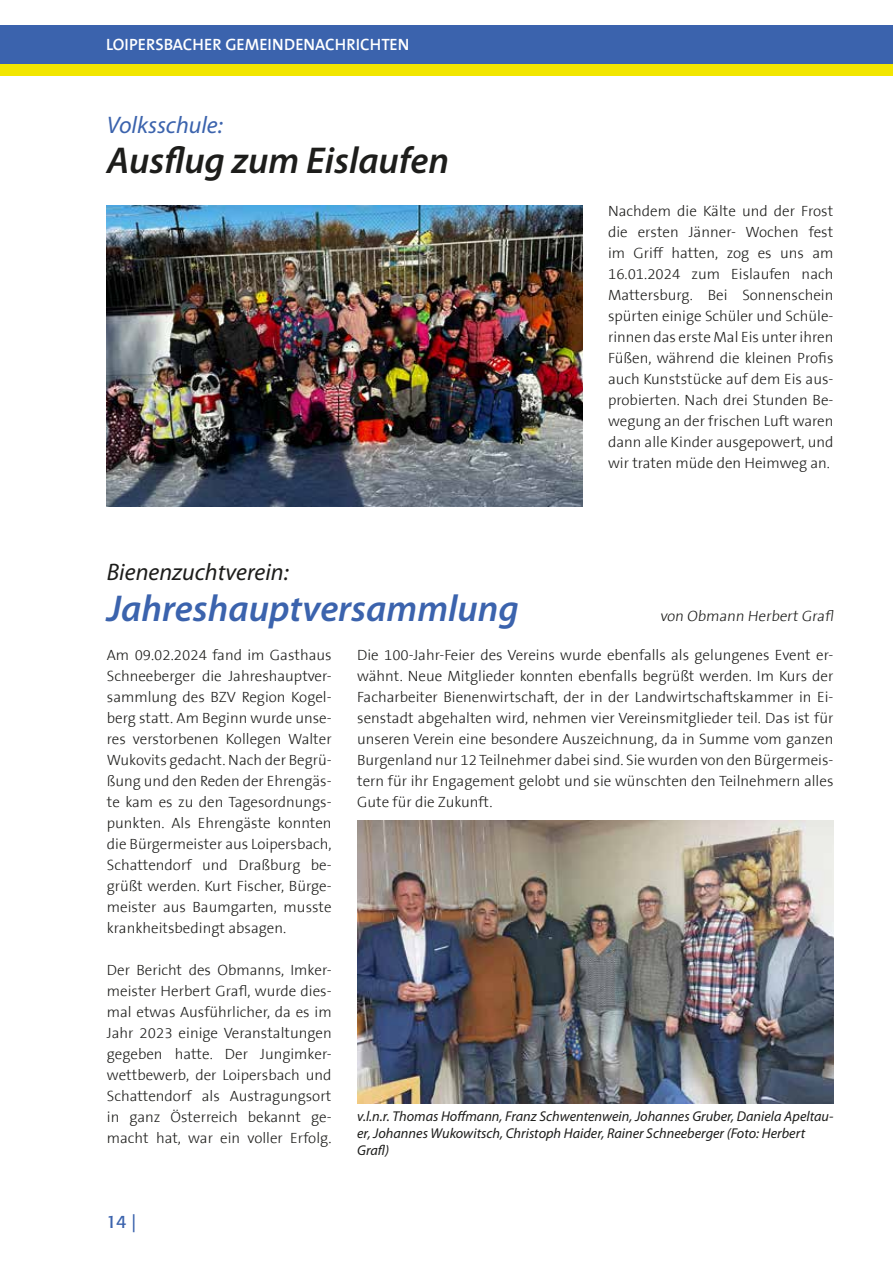
<style>
.page{position:relative;width:893px;height:1263px;background:#fff}
.page>*{position:absolute;margin:0;border:0;box-sizing:border-box;transform-origin:0 0}
.t1{font:italic 600 37.5px "Myriad Pro";color:#3b63ad}
.t2{font:italic 600 37.5px "Myriad Pro";color:#1d1d1b}
.t3{font:italic 24px "Myriad Pro";color:#1d1d1b}
.t4{font:italic 24px "Myriad Pro";color:#3b63ad}
.t5{font:18px "Formata";color:#3b63ad}
.t6{font:600 16.5px "The Sans B6";color:#fff}
.t7{font:300 15px/21px "The Sans B3";color:#1d1d1b;text-align:justify}
.t8{font:italic 14.25px/17.1px "Myriad Pro";color:#1d1d1b}
</style>
<div class="page">
<div style="left:0;top:63px;width:893px;height:12px;background:#f2e600"></div>
<div style="left:0;top:25px;width:893px;height:38px;background:#3b63ad"></div>
<img style="left:106px;top:205px;width:477px;height:301px">
<img style="left:357px;top:820px;width:476px;height:283px">
<p class="t6" style="left:106px;top:36px;width:305px">LOIPERSBACHER GEMEINDENACHRICHTEN</p>
<h2 class="t4" style="left:107px;top:110px;width:117px">Volksschule:</h2>
<h1 class="t2" style="left:107px;top:137px;width:344px">Ausflug zum Eislaufen</h1>
<p class="t7" style="left:608px;top:201px;width:227px">Nachdem die Kälte und der Frost die ersten Jänner- Wochen fest im Griff hatten, zog es uns am 16.01.2024 zum Eislaufen nach Mattersburg. Bei Sonnenschein spürten einige Schüler und Schüle&shy;rinnen das erste Mal Eis unter ihren Füßen, während die kleinen Profis auch Kunststücke auf dem Eis aus&shy;probierten. Nach drei Stunden Be&shy;wegung an der frischen Luft waren dann alle Kinder ausgepowert, und wir traten müde den Heimweg an.</p>
<h2 class="t3" style="left:107px;top:557px;width:183px">Bienenzuchtverein:</h2>
<h1 class="t1" style="left:107px;top:584px;width:414px">Jahreshauptversammlung</h1>
<p class="t7" style="left:107px;top:645px;width:226px">Am 09.02.2024 fand im Gasthaus Schneeberger die Jahreshauptver&shy;sammlung des BZV Region Kogel&shy;berg statt. Am Beginn wurde unse&shy;res verstorbenen Kollegen Walter Wukovits gedacht. Nach der Begrü&shy;ßung und den Reden der Ehrengäs&shy;te kam es zu den Tagesordnungs&shy;punkten. Als Ehrengäste konnten die Bürgermeister aus Loipersbach, Schattendorf und Draßburg be&shy;grüßt werden. Kurt Fischer, Bürge&shy;meister aus Baumgarten, musste krankheitsbedingt absagen.</p>
<p class="t7" style="left:107px;top:960px;width:226px">Der Bericht des Obmanns, Imker&shy;meister Herbert Grafl, wurde dies&shy;mal etwas Ausführlicher, da es im Jahr 2023 einige Veranstaltungen gegeben hatte. Der Jungimker&shy;wettbewerb, der Loipersbach und Schattendorf als Austragungsort in ganz Österreich bekannt ge&shy;macht hat, war ein voller Erfolg.</p>
<p class="t7" style="left:660px;top:606px;width:177px">von Obmann Herbert Grafl</p>
<p class="t7" style="left:357px;top:645px;width:478px">Die 100-Jahr-Feier des Vereins wurde ebenfalls als gelungenes Event er&shy;wähnt. Neue Mitglieder konnten ebenfalls begrüßt werden. Im Kurs der Facharbeiter Bienenwirtschaft, der in der Landwirtschaftskammer in Ei&shy;senstadt abgehalten wird, nehmen vier Vereinsmitglieder teil. Das ist für unseren Verein eine besondere Auszeichnung, da in Summe vom ganzen Burgenland nur 12 Teilnehmer dabei sind. Sie wurden von den Bürgermeis&shy;tern für ihr Engagement gelobt und sie wünschten den Teilnehmern alles Gute für die Zukunft.</p>
<p class="t8" style="left:357px;top:1107px;width:478px">v.l.n.r. Thomas Hoffmann, Franz Schwentenwein, Johannes Gruber, Daniela Apeltau&shy;er, Johannes Wukowitsch, Christoph Haider, Rainer Schneeberger (Foto: Herbert<br>Grafl)</p>
<p class="t5" style="left:106px;top:1210px;width:31px">14 |</p>
</div>
